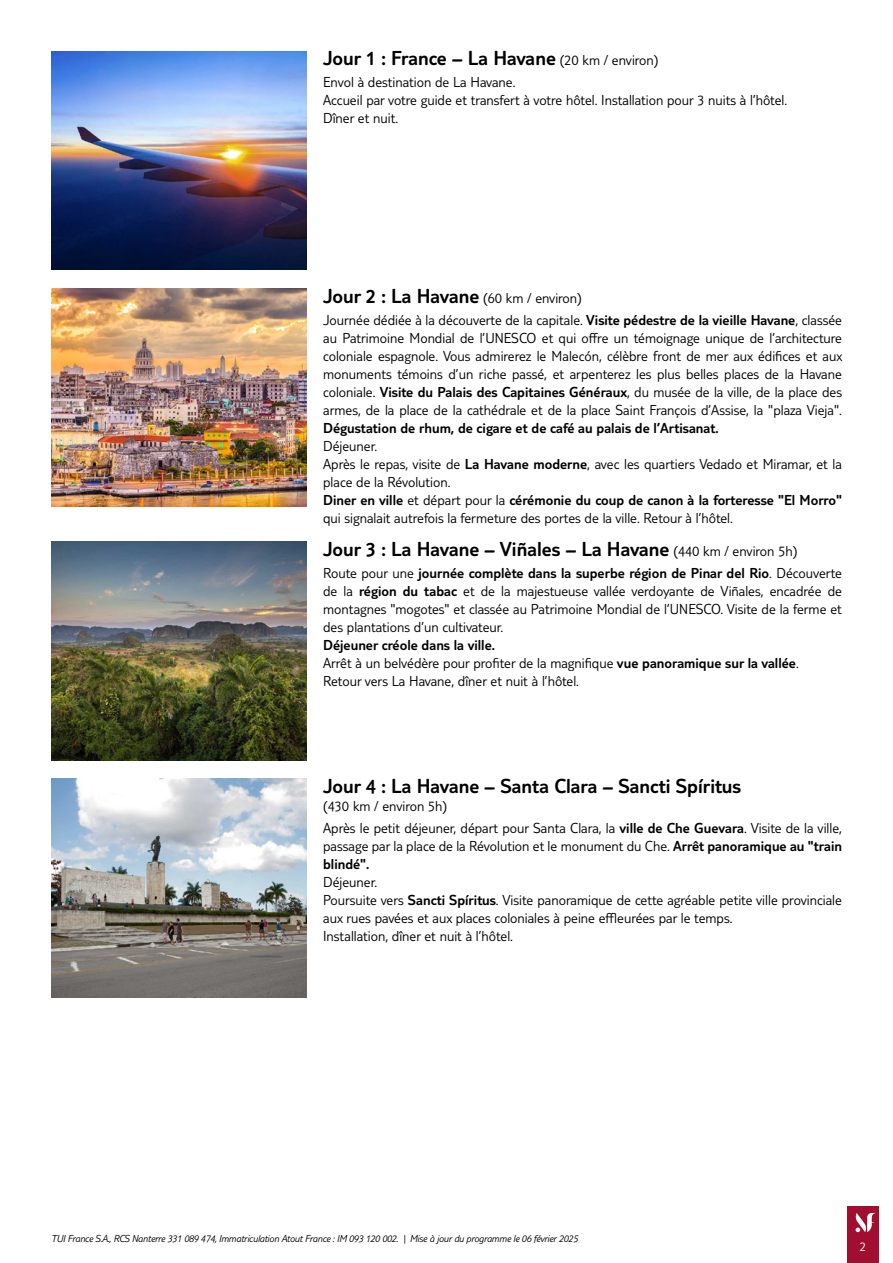
<style>
.page{position:relative;width:893px;height:1263px;background:#fff}
.page>*{position:absolute;margin:0;border:0;box-sizing:border-box;transform-origin:0 0}
.t1{font:300 21px "TUI Type";color:#000}
.t2{font:300 15px/18px "TUI Type";color:#000}
.t3{font:300 15px "TUI Type";color:#000}
.t4{font:300 13.5px "TUI Type";color:#fff}
.t5{font:italic 300 10.5px "TUI Type";letter-spacing:-.02em;color:#000}
.s1{font-size:15px}
.s2{font-style:inherit}
</style>
<div class="page">
<div style="left:847px;top:1206px;width:32px;height:57px;background:#a10e2f"></div>
<svg style="left:855px;top:1213px;width:21px;height:19px"></svg>
<img style="left:51px;top:51px;width:255px;height:219px">
<img style="left:51px;top:288px;width:255px;height:219px">
<img style="left:51px;top:541px;width:255px;height:219px">
<img style="left:51px;top:779px;width:255px;height:218px">
<h1 class="t1" style="left:323px;top:46px;width:337px">Jour 1 : France – La Havane <span class="s1">(20 km / environ)</span></h1>
<p class="t2" style="left:323px;top:73px;width:465px">Envol à destination de La Havane.<br>Accueil par votre guide et transfert à votre hôtel. Installation pour 3 nuits à l’hôtel.<br>Dîner et nuit.</p>
<h1 class="t1" style="left:323px;top:283px;width:260px">Jour 2 : La Havane <span class="s1">(60 km / environ)</span></h1>
<p class="t2" style="left:323px;top:310px;width:521px;text-align:justify">Journée dédiée à la découverte de la capitale. <span class="s2">Visite pédestre de la vieille Havane</span>, classée au Patrimoine Mondial de l’UNESCO et qui offre un témoignage unique de l’architecture coloniale espagnole. Vous admirerez le Malecón, célèbre front de mer aux édifices et aux monuments témoins d’un riche passé, et arpenterez les plus belles places de la Havane coloniale. <span class="s2">Visite du Palais des Capitaines Généraux</span>, du musée de la ville, de la place des armes, de la place de la cathédrale et de la place Saint François d’Assise, la "plaza Vieja".</p>
<p class="t3" style="left:323px;top:419px;width:397px">Dégustation de rhum, de cigare et de café au palais de l’Artisanat.</p>
<p class="t2" style="left:323px;top:436px;width:520px">Déjeuner.<br>Après le repas, visite de <span class="s2">La Havane moderne</span>, avec les quartiers Vedado et Miramar, et la place de la Révolution.<br><span class="s2">Diner en ville</span> et départ pour la <span class="s2">cérémonie du coup de canon à la forteresse "El Morro" </span>qui signalait autrefois la fermeture des portes de la ville. Retour à l’hôtel.</p>
<h1 class="t1" style="left:323px;top:537px;width:476px">Jour 3 : La Havane – Viñales – La Havane <span class="s1">(440 km / environ 5h)</span></h1>
<p class="t2" style="left:323px;top:564px;width:520px;text-align:justify">Route pour une <span class="s2">journée complète dans la superbe région de Pinar del Rio</span>. Découverte de la <span class="s2">région du tabac</span> et de la majestueuse vallée verdoyante de Viñales, encadrée de montagnes "mogotes" et classée au Patrimoine Mondial de l’UNESCO. Visite de la ferme et des plantations d’un cultivateur.</p>
<p class="t2" style="left:323px;top:636px;width:477px"><span class="s2">Déjeuner créole dans la ville.<br></span>Arrêt à un belvédère pour profiter de la magnifique <span class="s2">vue panoramique sur la vallée</span>.<br>Retour vers La Havane, dîner et nuit à l’hôtel.</p>
<h1 class="t1" style="left:323px;top:774px;width:420px">Jour 4 : La Havane – Santa Clara – Sancti Spíritus</h1>
<p class="t2" style="left:323px;top:795px;width:520px;line-height:22.2px">(430 km / environ 5h)<br>Après le petit déjeuner, départ pour Santa Clara, la <span class="s2">ville de Che Guevara</span>. Visite de la ville,</p>
<p class="t2" style="left:323px;top:837px;width:520px">passage par la place de la Révolution et le monument du Che. <span class="s2">Arrêt panoramique au "train blindé".</span></p>
<p class="t2" style="left:323px;top:873px;width:520px">Déjeuner.<br>Poursuite vers <span class="s2">Sancti Spíritus</span>. Visite panoramique de cette agréable petite ville provinciale aux rues pavées et aux places coloniales à peine effleurées par le temps.<br>Installation, dîner et nuit à l’hôtel.</p>
<p class="t5" style="left:51px;top:1232px;width:528px">TUI France S.A., RCS Nanterre 331 089 474, Immatriculation Atout France : IM 093 120 002. | Mise à jour du programme le 06 février 2025</p>
<p class="t4" style="left:860px;top:1239px;width:8px">2</p>
</div>
